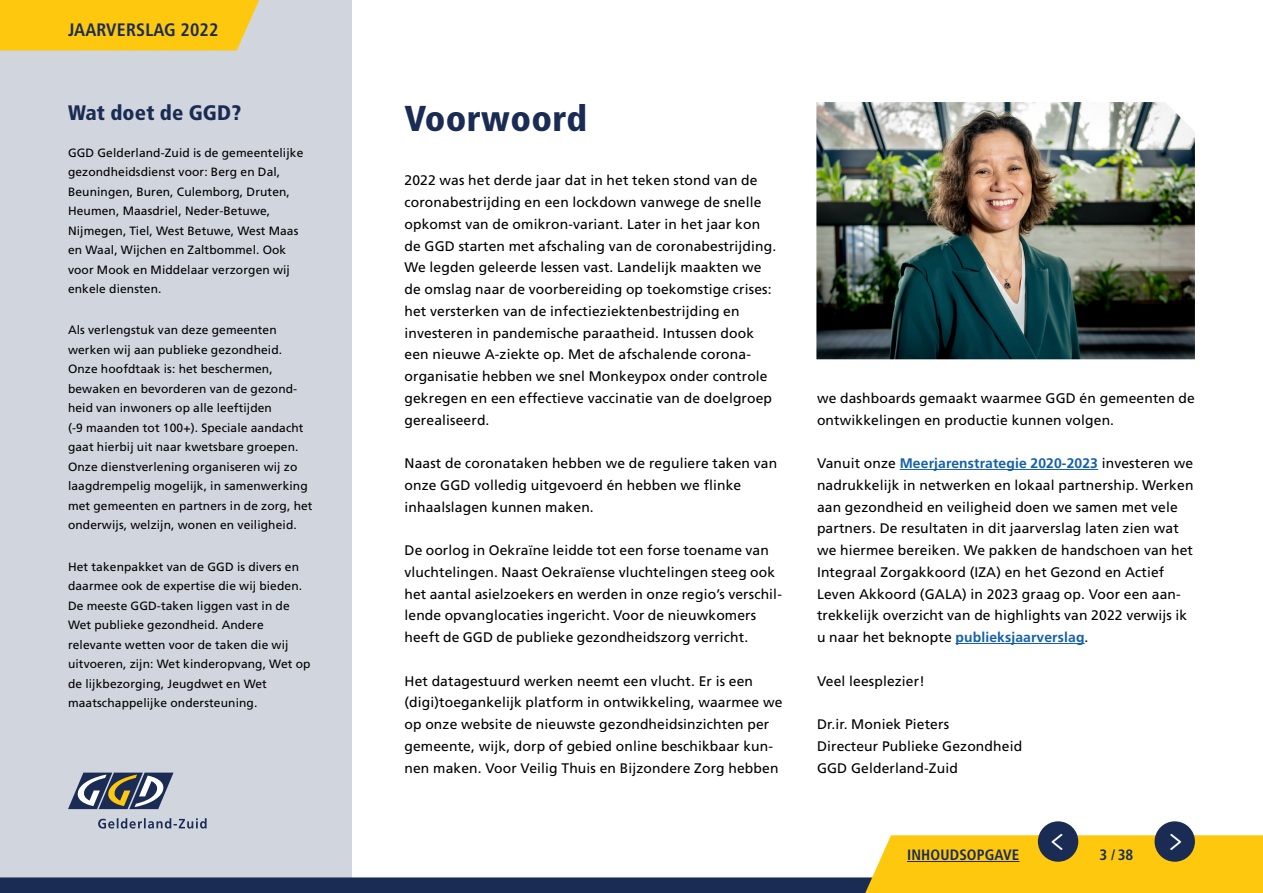
<style>
.page{position:relative;width:1263px;height:893px;background:#fff}
.page>*{position:absolute;margin:0;border:0;box-sizing:border-box;transform-origin:0 0}
.GGD_hoofdkop_H2{font:900 condensed 36px "Frutiger LT Std";letter-spacing:.01em;color:#1a2c54}
.GGD_kaderkop{font:900 condensed 21px "Frutiger LT Std";letter-spacing:.01em;color:#1a2c54}
.t1{font:700 condensed 18px "Frutiger LT Std";letter-spacing:.01em;color:#1a2c54}
.t2{font:700 condensed 15px "Frutiger LT Std";letter-spacing:.01em;color:#1a2c54}
.GGD_plat_witregel_na{font:13.8px/21.8px "Frutiger LT Std";letter-spacing:.01em;color:#000}
.GGD_plat{font:13.8px "Frutiger LT Std";letter-spacing:.01em;color:#000}
.GGD_plat_witregel_na-2{font:12px/19.5px "Frutiger LT Std";letter-spacing:.01em;color:#000}
.s1{font-weight:700;color:#1460aa}
</style>
<div class="page">
<div style="left:0;top:0;width:351px;height:881px;background:#d1d5dd"></div>
<div style="left:0;top:0;width:259px;height:50px;background:#fec80f"></div>
<hr style="left:900px;top:469px;width:198px;height:1px;background:#1460aa">
<hr style="left:955px;top:643px;width:129px;height:1px;background:#1460aa">
<img style="left:816px;top:102px;width:379px;height:257px">
<svg style="left:68px;top:773px;width:106px;height:36px"></svg>
<svg style="left:0;top:818px;width:1263px;height:75px"></svg>
<h3 class="t1" style="left:68px;top:19px;width:152px">JAARVERSLAG 2022</h3>
<p class="GGD_kaderkop" style="left:68px;top:100px;width:175px">Wat doet de GGD?</p>
<p class="GGD_plat_witregel_na-2" style="left:68px;top:143px;width:237px">GGD Gelderland-Zuid is de gemeentelijke gezondheidsdienst voor: Berg en Dal, Beuningen, Buren, Culemborg, Druten, Heumen, Maasdriel, Neder-Betuwe, Nijmegen, Tiel, West Betuwe, West Maas en Waal, Wijchen en Zaltbommel. Ook voor Mook en Middelaar verzorgen wij enkele diensten.</p>
<p class="GGD_plat_witregel_na-2" style="left:68px;top:320px;width:246px">Als verlengstuk van deze gemeenten werken wij aan publieke gezondheid.<br>Onze hoofdtaak is: het beschermen, bewaken en bevorderen van de gezond&shy;heid van inwoners op alle leeftijden<br>(-9 maanden tot 100+). Speciale aandacht gaat hierbij uit naar kwetsbare groepen.<br>Onze dienstverlening organiseren wij zo laagdrempelig mogelijk, in samenwerking met gemeenten en partners in de zorg, het onderwijs, welzijn, wonen en veiligheid.</p>
<p class="GGD_plat_witregel_na-2" style="left:68px;top:557px;width:244px">Het takenpakket van de GGD is divers en daarmee ook de expertise die wij bieden.<br>De meeste GGD-taken liggen vast in de Wet publieke gezondheid. Andere relevante wetten voor de taken die wij uitvoeren, zijn: Wet kinderopvang, Wet op de lijkbezorging, Jeugdwet en Wet maatschappelijke ondersteuning.</p>
<h2 class="GGD_hoofdkop_H2" style="left:404px;top:97px;width:184px">Voorwoord</h2>
<p class="GGD_plat_witregel_na" style="left:404px;top:170px;width:373px">2022 was het derde jaar dat in het teken stond van de coronabestrijding en een lockdown vanwege de snelle opkomst van de omikron-variant. Later in het jaar kon de GGD starten met afschaling van de coronabestrijding.<br>We legden geleerde lessen vast. Landelijk maakten we de omslag naar de voorbereiding op toekomstige crises: het versterken van de infectieziektenbestrijding en investeren in pandemische paraatheid. Intussen dook een nieuwe A-ziekte op. Met de afschalende corona&shy;organisatie hebben we snel Monkeypox onder controle gekregen en een effectieve vaccinatie van de doelgroep gerealiseerd.</p>
<p class="GGD_plat_witregel_na" style="left:404px;top:452px;width:374px">Naast de coronataken hebben we de reguliere taken van onze GGD volledig uitgevoerd én hebben we flinke inhaalslagen kunnen maken.</p>
<p class="GGD_plat_witregel_na" style="left:404px;top:539px;width:379px">De oorlog in Oekraïne leidde tot een forse toename van vluchtelingen. Naast Oekraïense vluchtelingen steeg ook het aantal asielzoekers en werden in onze regio’s verschil&shy;lende opvanglocaties ingericht. Voor de nieuwkomers heeft de GGD de publieke gezondheidszorg verricht.</p>
<p class="GGD_plat_witregel_na" style="left:404px;top:670px;width:379px">Het datagestuurd werken neemt een vlucht. Er is een (digi)toegankelijk platform in ontwikkeling, waarmee we op onze website de nieuwste gezondheidsinzichten per gemeente, wijk, dorp of gebied online beschikbaar kun&shy;nen maken. Voor Veilig Thuis en Bijzondere Zorg hebben</p>
<p class="GGD_plat_witregel_na" style="left:817px;top:387px;width:379px">we dashboards gemaakt waarmee GGD én gemeenten de ontwikkelingen en productie kunnen volgen.</p>
<p class="GGD_plat_witregel_na" style="left:817px;top:452px;width:378px">Vanuit onze <span class="s1">Meerjarenstrategie 2020-2023</span> investeren we nadrukkelijk in netwerken en lokaal partnership. Werken aan gezondheid en veiligheid doen we samen met vele partners. De resultaten in dit jaarverslag laten zien wat we hiermee bereiken. We pakken de handschoen van het Integraal Zorgakkoord (IZA) en het Gezond en Actief Leven Akkoord (GALA) in 2023 graag op. Voor een aan&shy;trekkelijk overzicht van de highlights van 2022 verwijs ik u naar het beknopte <span class="s1">publieksjaarverslag</span>.</p>
<p class="GGD_plat_witregel_na" style="left:817px;top:670px;width:109px">Veel leesplezier!</p>
<p class="GGD_plat" style="left:817px;top:716px;width:134px">Dr.ir. Moniek Pieters</p>
<p class="GGD_plat" style="left:817px;top:738px;width:207px">Directeur Publieke Gezondheid</p>
<p class="GGD_plat" style="left:817px;top:760px;width:142px">GGD Gelderland-Zuid</p>
<p class="t2" style="left:907px;top:846px;width:114px">INHOUDSOPGAVE</p>
<p class="t2" style="left:1100px;top:846px;width:35px">3/38</p>
</div>
